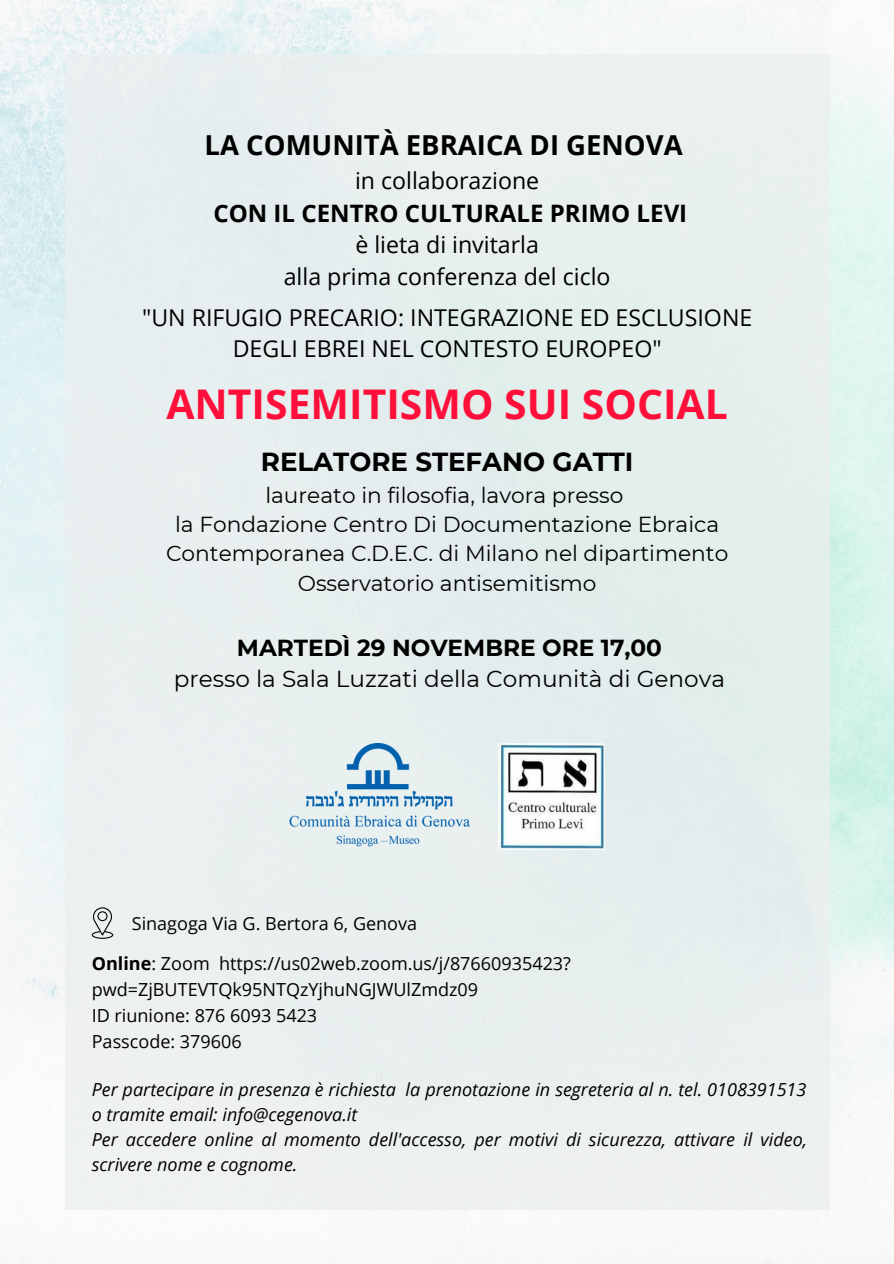
<style>
.page{position:relative;width:894px;height:1264px;background:#fff}
.page>*{position:absolute;margin:0;border:0;box-sizing:border-box;transform-origin:0 0}
.t1{font:700 40.95px "Open Sans";color:#ff0f39}
.t2{font:700 27.45px "Open Sans";color:#000}
.t3{font:700 26.1px "Montserrat";color:#000}
.t4{font:700 24px "Open Sans";color:#000}
.t5{font:23.1px/31.5px "Open Sans";color:#000;text-align:center}
.t6{font:23.1px "Montserrat";color:#000}
.t7{font:700 23.1px "Montserrat";color:#000}
.t8{font:21.75px/29.2px "Montserrat";color:#000;text-align:center}
.t9{font:italic 18px/24.8px "Open Sans";color:#000}
.t10{font:18px/26px "Open Sans";color:#000}
.s1{font-weight:700}
</style>
<div class="page">
<img style="left:0;top:0;width:893px;height:1263px">
<div style="left:65px;top:54px;width:764px;height:1156px;background:#ecefef"></div>
<img style="left:289px;top:743px;width:180px;height:104px">
<img style="left:498px;top:743px;width:106px;height:106px">
<svg style="left:92px;top:907px;width:21px;height:31px"></svg>
<h2 class="t2" style="left:204px;top:126px;width:479px">LA COMUNITÀ EBRAICA DI GENOVA</h2>
<p class="t5" style="left:355px;top:164px;width:186px">in collaborazione</p>
<h3 class="t4" style="left:213px;top:196px;width:475px">CON IL CENTRO CULTURALE PRIMO LEVI</h3>
<p class="t5" style="left:284px;top:229px;width:328px">è lieta di invitarla<br>alla prima conferenza del ciclo</p>
<p class="t5" style="left:142px;top:301px;width:611px">"UN RIFUGIO PRECARIO: INTEGRAZIONE ED ESCLUSIONE<br>DEGLI EBREI NEL CONTESTO EUROPEO"</p>
<h1 class="t1" style="left:166px;top:375px;width:563px">ANTISEMITISMO SUI SOCIAL</h1>
<h3 class="t3" style="left:261px;top:446px;width:374px">RELATORE STEFANO GATTI</h3>
<p class="t8" style="left:166px;top:480px;width:563px">laureato in filosofia, lavora presso<br>la Fondazione Centro Di Documentazione Ebraica Contemporanea C.D.E.C. di Milano nel dipartimento Osservatorio antisemitismo</p>
<p class="t7" style="left:237px;top:633px;width:426px">MARTEDÌ 29 NOVEMBRE ORE 17,00</p>
<p class="t6" style="left:174px;top:665px;width:552px">presso la Sala Luzzati della Comunità di Genova</p>
<p class="t10" style="left:132px;top:910px;width:287px">Sinagoga Via G. Bertora 6, Genova</p>
<p class="t10" style="left:92px;top:950px;width:480px"><span class="s1">Online</span>: Zoom https://us02web.zoom.us/j/87660935423? pwd=ZjBUTEVTQk95NTQzYjhuNGJWUlZmdz09<br>ID riunione: 876 6093 5423<br>Passcode: 379606</p>
<p class="t9" style="left:92px;top:1076px;width:716px">Per partecipare in presenza è richiesta la prenotazione in segreteria al n. tel. 0108391513 o tramite email: info@cegenova.it<br>Per accedere online al momento dell'accesso, per motivi di sicurezza, attivare il video, scrivere nome e cognome.</p>
</div>
